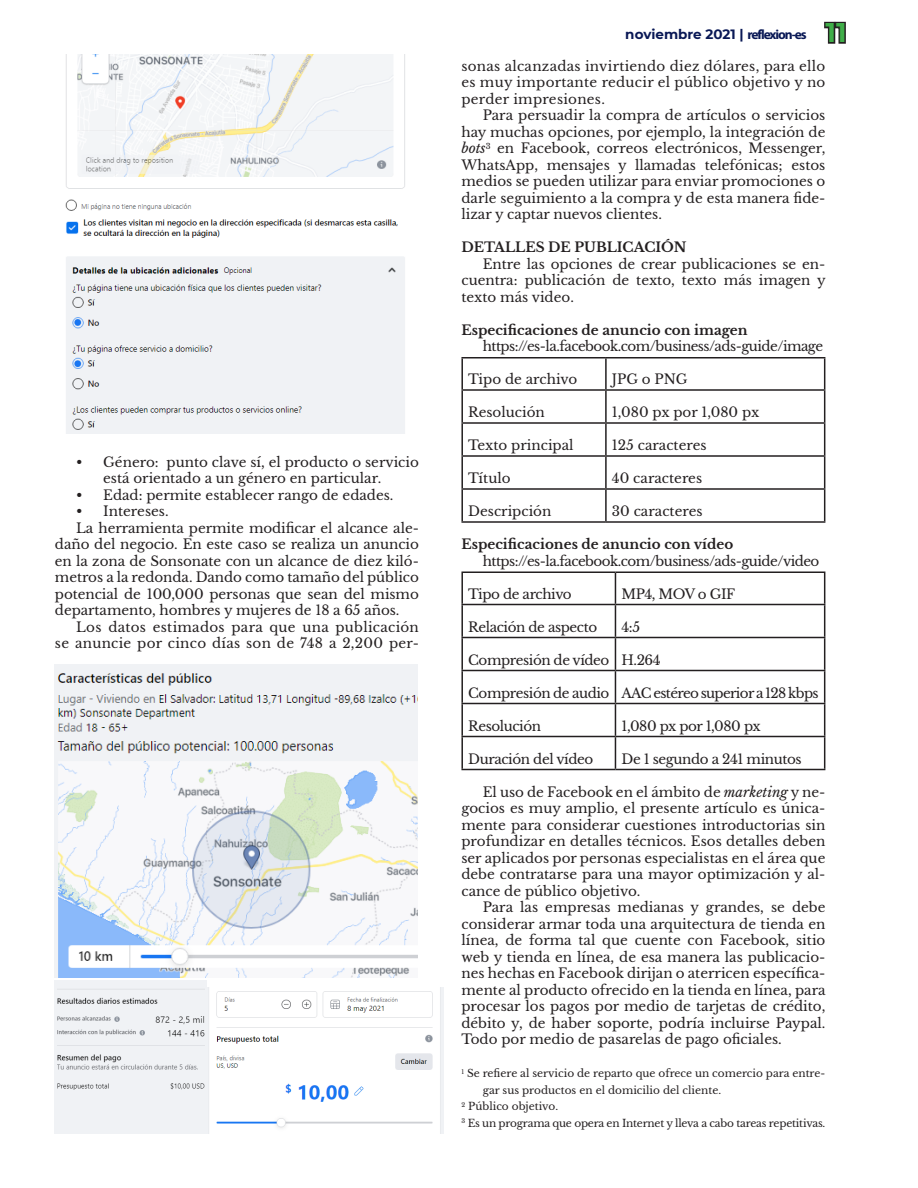
<style>
.page{position:relative;width:918px;height:1188px;background:#fff}
.page>*{position:absolute;margin:0;border:0;box-sizing:border-box;transform-origin:0 0}
.Texto_normal{font:13.5px/16.5px "Libre Baskerville";color:#231f20;text-align:justify}
.Texto_normal-2{font:13.5px "Libre Baskerville";letter-spacing:-.03em;color:#231f20}
.Texto_normal-3{font:13.5px "Libre Baskerville";letter-spacing:-.04em;color:#231f20}
.Subtema_en_artículo{font:700 13.5px "Libre Baskerville";color:#231f20}
.Texto_normal-4{font:13.5px/16.5px "Libre Baskerville";letter-spacing:.02em;color:#231f20;text-align:right}
.t1{font:700 13.5px "Montserrat";color:#091855}
.Texto_normal-5{font:13.5px "Libre Baskerville";letter-spacing:-.05em;color:#231f20}
.Texto_normal-6{font:13.5px "Libre Baskerville";letter-spacing:-.035em;color:#231f20}
.Referencias{font:10.5px/16.5px "Libre Baskerville";color:#231f20}
.Referencias-2{font:10.5px "Libre Baskerville";letter-spacing:-.02em;color:#231f20}
.s1{font-family:"Myriad Pro"}
.s2{font-size:27px;color:#231f20}
.s3{font-style:italic}
</style>
<div class="page">
<hr style="left:461px;top:357px;width:145px;height:1px;background:#231f20">
<hr style="left:461px;top:358px;width:2px;height:31px;background:#231f20">
<hr style="left:606px;top:357px;width:219px;height:1px;background:#231f20">
<hr style="left:605px;top:358px;width:2px;height:31px;background:#231f20">
<hr style="left:824px;top:358px;width:1px;height:31px;background:#231f20">
<hr style="left:461px;top:389px;width:145px;height:2px;background:#231f20">
<hr style="left:461px;top:391px;width:2px;height:31px;background:#231f20">
<hr style="left:606px;top:389px;width:219px;height:2px;background:#231f20">
<hr style="left:605px;top:391px;width:2px;height:31px;background:#231f20">
<hr style="left:824px;top:391px;width:1px;height:31px;background:#231f20">
<hr style="left:461px;top:422px;width:145px;height:2px;background:#231f20">
<hr style="left:461px;top:424px;width:2px;height:31px;background:#231f20">
<hr style="left:606px;top:422px;width:219px;height:2px;background:#231f20">
<hr style="left:605px;top:424px;width:2px;height:31px;background:#231f20">
<hr style="left:824px;top:424px;width:1px;height:31px;background:#231f20">
<hr style="left:461px;top:455px;width:145px;height:2px;background:#231f20">
<hr style="left:461px;top:457px;width:2px;height:31px;background:#231f20">
<hr style="left:606px;top:455px;width:219px;height:2px;background:#231f20">
<hr style="left:605px;top:457px;width:2px;height:31px;background:#231f20">
<hr style="left:824px;top:457px;width:1px;height:31px;background:#231f20">
<hr style="left:461px;top:488px;width:145px;height:2px;background:#231f20">
<hr style="left:461px;top:490px;width:2px;height:31px;background:#231f20">
<hr style="left:606px;top:488px;width:219px;height:2px;background:#231f20">
<hr style="left:605px;top:490px;width:2px;height:31px;background:#231f20">
<hr style="left:824px;top:490px;width:1px;height:31px;background:#231f20">
<hr style="left:461px;top:521px;width:145px;height:2px;background:#231f20">
<hr style="left:606px;top:521px;width:219px;height:2px;background:#231f20">
<hr style="left:461px;top:572px;width:154px;height:1px;background:#231f20">
<hr style="left:461px;top:573px;width:2px;height:31px;background:#231f20">
<hr style="left:615px;top:572px;width:210px;height:1px;background:#231f20">
<hr style="left:615px;top:573px;width:1px;height:31px;background:#231f20">
<hr style="left:824px;top:573px;width:1px;height:31px;background:#231f20">
<hr style="left:461px;top:604px;width:154px;height:1px;background:#231f20">
<hr style="left:461px;top:605px;width:2px;height:32px;background:#231f20">
<hr style="left:615px;top:604px;width:210px;height:1px;background:#231f20">
<hr style="left:615px;top:605px;width:1px;height:32px;background:#231f20">
<hr style="left:824px;top:605px;width:1px;height:32px;background:#231f20">
<hr style="left:461px;top:637px;width:154px;height:1px;background:#231f20">
<hr style="left:461px;top:638px;width:2px;height:32px;background:#231f20">
<hr style="left:615px;top:637px;width:210px;height:1px;background:#231f20">
<hr style="left:615px;top:638px;width:1px;height:32px;background:#231f20">
<hr style="left:824px;top:638px;width:1px;height:32px;background:#231f20">
<hr style="left:461px;top:670px;width:154px;height:1px;background:#231f20">
<hr style="left:461px;top:671px;width:2px;height:32px;background:#231f20">
<hr style="left:615px;top:670px;width:210px;height:1px;background:#231f20">
<hr style="left:615px;top:671px;width:1px;height:32px;background:#231f20">
<hr style="left:824px;top:671px;width:1px;height:32px;background:#231f20">
<hr style="left:461px;top:703px;width:154px;height:1px;background:#231f20">
<hr style="left:461px;top:704px;width:2px;height:32px;background:#231f20">
<hr style="left:615px;top:703px;width:210px;height:1px;background:#231f20">
<hr style="left:615px;top:704px;width:1px;height:32px;background:#231f20">
<hr style="left:824px;top:704px;width:1px;height:32px;background:#231f20">
<hr style="left:461px;top:736px;width:154px;height:1px;background:#231f20">
<hr style="left:461px;top:737px;width:2px;height:32px;background:#231f20">
<hr style="left:615px;top:736px;width:210px;height:1px;background:#231f20">
<hr style="left:615px;top:737px;width:1px;height:32px;background:#231f20">
<hr style="left:824px;top:737px;width:1px;height:32px;background:#231f20">
<hr style="left:461px;top:769px;width:154px;height:1px;background:#231f20">
<hr style="left:615px;top:769px;width:210px;height:1px;background:#231f20">
<img style="left:65px;top:54px;width:340px;height:380px">
<img style="left:55px;top:665px;width:363px;height:313px">
<img style="left:55px;top:981px;width:152px;height:153px">
<img style="left:207px;top:987px;width:236px;height:147px">
<p class="Texto_normal" style="left:103px;top:453px;width:317px;text-indent:-27px">• Género: punto clave sí, el producto o servicio está orientado a un género en particular.</p>
<p class="Texto_normal" style="left:76px;top:486px;width:319px">• Edad: permite establecer rango de edades.</p>
<p class="Texto_normal" style="left:76px;top:503px;width:94px">• Intereses.</p>
<p class="Texto_normal" style="left:55px;top:519px;width:365px;text-indent:21px">La herramienta permite modificar el alcance ale&shy;daño del negocio. En este caso se realiza un anuncio en la zona de Sonsonate con un alcance de diez kiló&shy;metros a la redonda. Dando como tamaño del público potencial de 100,000 personas que sean del mismo departamento, hombres y mujeres de 18 a 65 años.</p>
<p class="Texto_normal-4" style="left:55px;top:618px;width:365px">Los datos estimados para que una publicación<br>se anuncie por cinco días son de 748 a 2,200 per-</p>
<p class="t1" style="left:625px;top:25px;width:223px">noviembre 2021 | <span class="s1">reflexion-es</span> <span class="s2">11</span></p>
<p class="Texto_normal" style="left:461px;top:57px;width:365px">sonas alcanzadas invirtiendo diez dólares, para ello es muy importante reducir el público objetivo y no perder impresiones.</p>
<p class="Texto_normal" style="left:461px;top:107px;width:365px;text-indent:21px">Para persuadir la compra de artículos o servicios hay muchas opciones, por ejemplo, la integración de <span class="s3">bots</span><sup>3</sup> en Facebook, correos electrónicos, Messenger, WhatsApp, mensajes y llamadas telefónicas; estos medios se pueden utilizar para enviar promociones o darle seguimiento a la compra y de esta manera fide&shy;lizar y captar nuevos clientes.</p>
<p class="Subtema_en_artículo" style="left:461px;top:239px;width:226px">DETALLES DE PUBLICACIÓN</p>
<p class="Texto_normal" style="left:461px;top:255px;width:366px;text-indent:21px">Entre las opciones de crear publicaciones se en&shy;cuentra: publicación de texto, texto más imagen y texto más video.</p>
<p class="Subtema_en_artículo" style="left:461px;top:321px;width:288px">Especificaciones de anuncio con imagen</p>
<p class="Texto_normal-3" style="left:483px;top:338px;width:342px">https://es-la.facebook.com/business/ads-guide/image</p>
<p class="Texto_normal" style="left:468px;top:371px;width:111px">Tipo de archivo</p>
<p class="Texto_normal" style="left:612px;top:371px;width:77px">JPG o PNG</p>
<p class="Texto_normal" style="left:468px;top:404px;width:78px">Resolución</p>
<p class="Texto_normal" style="left:612px;top:404px;width:149px">1,080 px por 1,080 px</p>
<p class="Texto_normal" style="left:468px;top:437px;width:107px">Texto principal</p>
<p class="Texto_normal" style="left:612px;top:437px;width:96px">125 caracteres</p>
<p class="Texto_normal" style="left:468px;top:470px;width:44px">Título</p>
<p class="Texto_normal" style="left:612px;top:470px;width:92px">40 caracteres</p>
<p class="Texto_normal" style="left:468px;top:503px;width:85px">Descripción</p>
<p class="Texto_normal" style="left:612px;top:503px;width:92px">30 caracteres</p>
<p class="Subtema_en_artículo" style="left:461px;top:536px;width:273px">Especificaciones de anuncio con vídeo</p>
<p class="Texto_normal-3" style="left:483px;top:552px;width:338px">https://es-la.facebook.com/business/ads-guide/video</p>
<p class="Texto_normal-2" style="left:468px;top:585px;width:105px">Tipo de archivo</p>
<p class="Texto_normal-6" style="left:621px;top:585px;width:115px">MP4, MOV o GIF</p>
<p class="Texto_normal-2" style="left:468px;top:618px;width:131px">Relación de aspecto</p>
<p class="Texto_normal" style="left:621px;top:618px;width:20px">4:5</p>
<p class="Texto_normal-2" style="left:468px;top:651px;width:143px">Compresión de vídeo</p>
<p class="Texto_normal" style="left:621px;top:651px;width:41px">H.264</p>
<p class="Texto_normal-2" style="left:468px;top:684px;width:143px">Compresión de audio</p>
<p class="Texto_normal-5" style="left:621px;top:684px;width:199px">AAC estéreo superior a 128 kbps</p>
<p class="Texto_normal-2" style="left:468px;top:717px;width:74px">Resolución</p>
<p class="Texto_normal-2" style="left:621px;top:717px;width:141px">1,080 px por 1,080 px</p>
<p class="Texto_normal-2" style="left:468px;top:750px;width:127px">Duración del vídeo</p>
<p class="Texto_normal-2" style="left:621px;top:750px;width:182px">De 1 segundo a 241 minutos</p>
<p class="Texto_normal" style="left:461px;top:783px;width:365px;text-indent:21px">El uso de Facebook en el ámbito de <span class="s3">marketing</span> y ne&shy;gocios es muy amplio, el presente artículo es única&shy;mente para considerar cuestiones introductorias sin profundizar en detalles técnicos. Esos detalles deben ser aplicados por personas especialistas en el área que debe contratarse para una mayor optimización y al&shy;cance de público objetivo.</p>
<p class="Texto_normal" style="left:461px;top:899px;width:366px;text-indent:21px">Para las empresas medianas y grandes, se debe considerar armar toda una arquitectura de tienda en línea, de forma tal que cuente con Facebook, sitio web y tienda en línea, de esa manera las publicacio&shy;nes hechas en Facebook dirijan o aterricen específica&shy;mente al producto ofrecido en la tienda en línea, para procesar los pagos por medio de tarjetas de crédito, débito y, de haber soporte, podría incluirse Paypal.<br>Todo por medio de pasarelas de pago oficiales.</p>
<p class="Referencias" style="left:483px;top:1065px;width:344px;text-indent:-21px"><sup>1</sup> Se refiere al servicio de reparto que ofrece un comercio para entre&shy;gar sus productos en el domicilio del cliente.</p>
<p class="Referencias" style="left:461px;top:1098px;width:98px"><sup>2</sup> Público objetivo.</p>
<p class="Referencias-2" style="left:461px;top:1116px;width:365px"><sup>3</sup> Es un programa que opera en Internet y lleva a cabo tareas repetitivas.</p>
</div>
